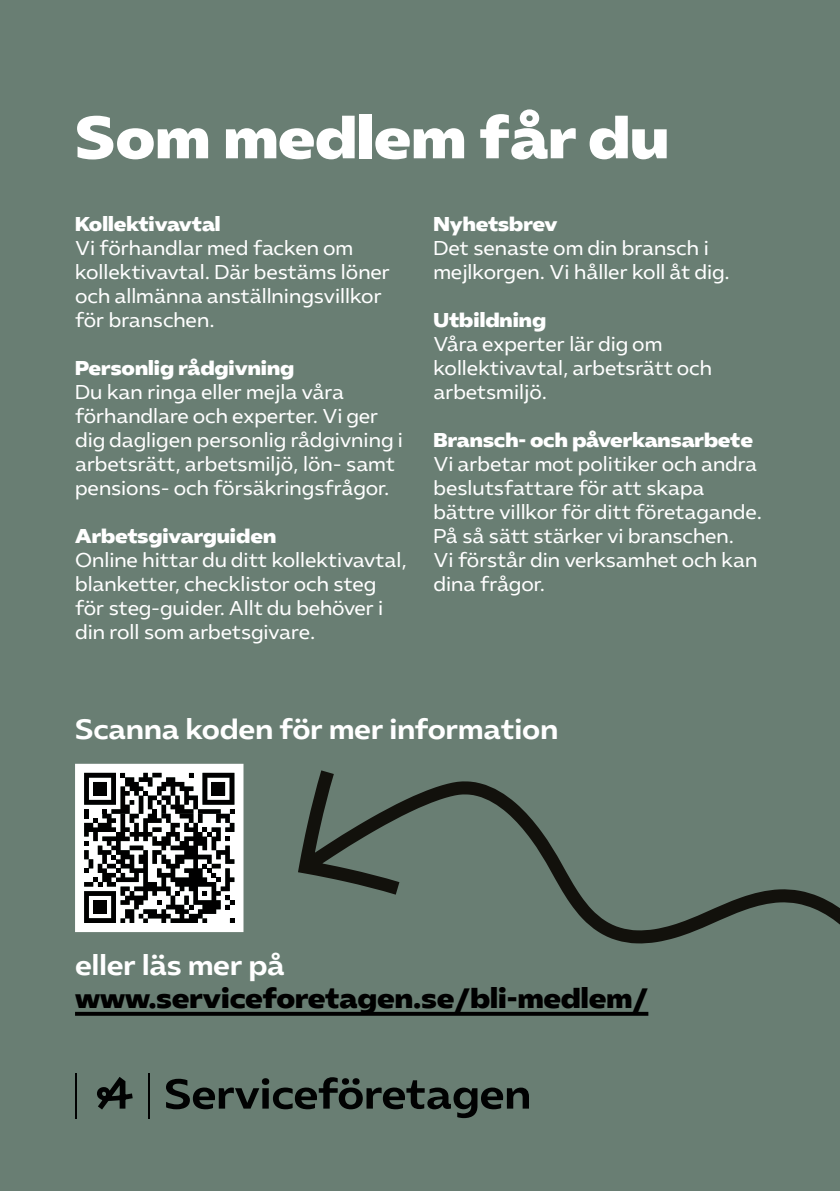
<style>
.page{position:relative;width:840px;height:1191px;background:#fff}
.page>*{position:absolute;margin:0;border:0;box-sizing:border-box;transform-origin:0 0}
.t1{font:59.2px "Almega Sans Display";color:#fff}
.t2{font:700 28px "Almega Sans";color:#fff}
.t3{font:28px "Almega Sans Display";color:#000}
.t4{font:20px/24px "Almega Sans";color:#fff}
.t5{font:20px "Almega Sans Display";color:#fff}
</style>
<div class="page">
<div style="left:0;top:0;width:839px;height:1191px;background:#697e73"></div>
<svg style="left:75px;top:1011px;width:213px;height:4px"></svg>
<svg style="left:97px;top:1077px;width:36px;height:32px"></svg>
<hr style="left:75px;top:1073px;width:1px;height:46px;background:#010202">
<hr style="left:148px;top:1073px;width:2px;height:46px;background:#010202">
<svg style="left:166px;top:1078px;width:362px;height:40px"></svg>
<svg style="left:75px;top:764px;width:168px;height:168px;background:#949494"></svg>
<div style="left:93px;top:782px;width:14px;height:13px;background:#000"></div>
<div style="left:211px;top:782px;width:14px;height:13px;background:#000"></div>
<div style="left:93px;top:900px;width:14px;height:14px;background:#000"></div>
<svg style="left:288px;top:770px;width:551px;height:330px"></svg>
<h1 class="t1" style="left:75px;top:96px;width:595px">Som medlem får du</h1>
<p class="t5" style="left:75px;top:209px;width:147px">Kollektivavtal</p>
<p class="t4" style="left:75px;top:236px;width:316px">Vi förhandlar med facken om kollektivavtal. Där bestäms löner och allmänna anställningsvillkor för branschen.</p>
<p class="t5" style="left:75px;top:353px;width:220px">Personlig rådgivning</p>
<p class="t4" style="left:75px;top:380px;width:329px">Du kan ringa eller mejla våra förhandlare och experter. Vi ger dig dagligen personlig rådgivning i arbetsrätt, arbetsmiljö, lön- samt pensions- och försäkringsfrågor.</p>
<p class="t5" style="left:75px;top:521px;width:202px">Arbetsgivarguiden</p>
<p class="t4" style="left:75px;top:548px;width:333px">Online hittar du ditt kollektivavtal, blanketter, checklistor och steg för steg-guider. Allt du behöver i din roll som arbetsgivare.</p>
<p class="t5" style="left:433px;top:209px;width:125px">Nyhetsbrev</p>
<p class="t4" style="left:433px;top:236px;width:297px">Det senaste om din bransch i mejlkorgen. Vi håller koll åt dig.</p>
<p class="t5" style="left:433px;top:305px;width:114px">Utbildning</p>
<p class="t4" style="left:433px;top:332px;width:280px">Våra experter lär dig om kollektivavtal, arbetsrätt och arbetsmiljö.</p>
<p class="t5" style="left:433px;top:425px;width:321px">Bransch- och påverkansarbete</p>
<p class="t4" style="left:433px;top:452px;width:330px">Vi arbetar mot politiker och andra beslutsfattare för att skapa bättre villkor för ditt företagande.<br>På så sätt stärker vi branschen.<br>Vi förstår din verksamhet och kan dina frågor.</p>
<h2 class="t2" style="left:75px;top:710px;width:484px">Scanna koden för mer information</h2>
<h2 class="t2" style="left:75px;top:945px;width:211px">eller läs mer på</h2>
<h2 class="t3" style="left:75px;top:978px;width:574px">www.serviceforetagen.se/bli-medlem/</h2>
</div>
